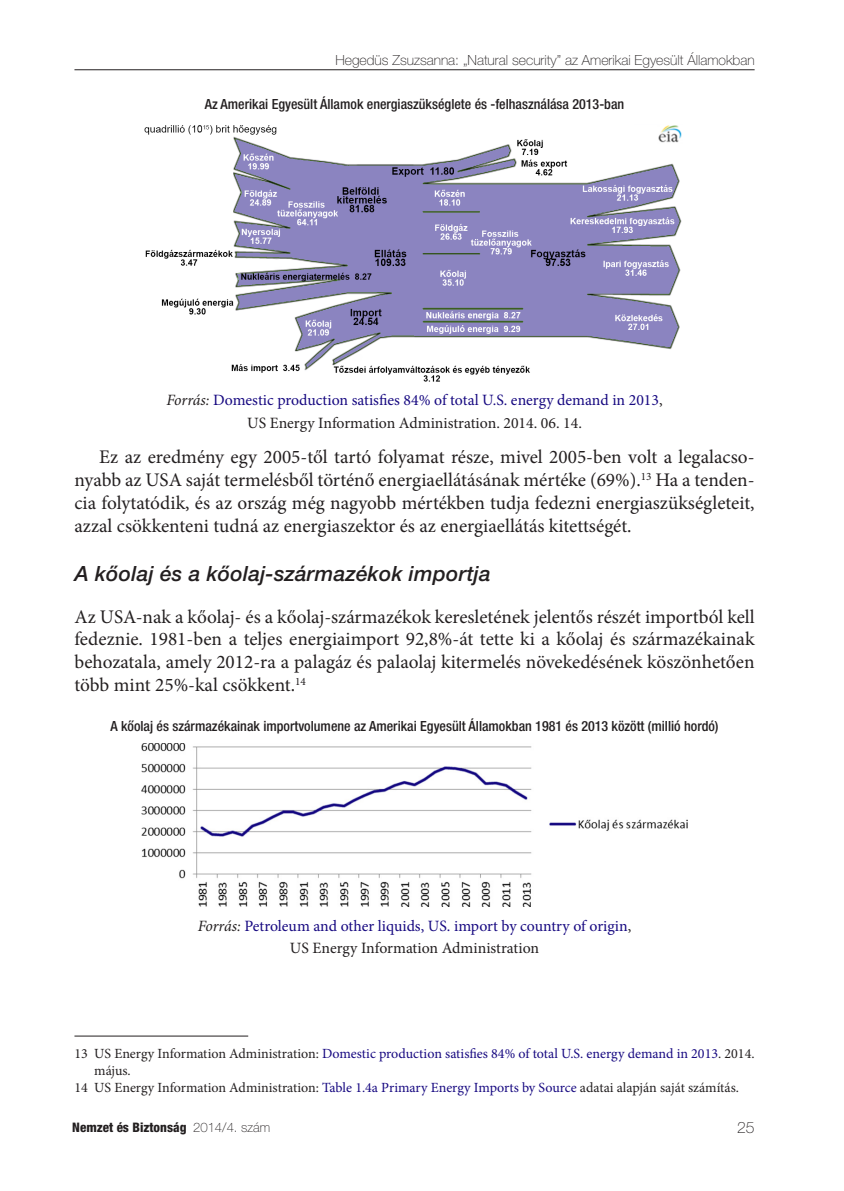
<style>
.page{position:relative;width:844px;height:1191px;background:#fff}
.page>*{position:absolute;margin:0;border:0;box-sizing:border-box;transform-origin:0 0}
.Címsor_2{font:italic 500 21px "Helvetica Neue LT Pro";letter-spacing:.01em;color:#231f20}
.Szöveg{font:19.25px/22.8px "Minion Pro";color:#231f20;text-align:justify}
.Szöveg_első_bekezdés{font:19.25px/22.8px "Minion Pro";color:#231f20;text-align:justify}
.képaláírás{font:15.75px/22.8px "Minion Pro";color:#170981;text-align:center}
.t1{font:100 15.75px "Helvetica Neue LT Pro";color:#231f20}
.képekhez{font:500 condensed 14px "Helvetica Neue LT Pro";color:#231f20}
.lábjegyzet{font:14px/16.8px "Minion Pro";color:#170981}
.lábjegyzet-2{font:14px "Minion Pro";color:#231f20}
.t2{font:100 14px "Helvetica Neue LT Pro";color:#231f20}
.t3{font:800 condensed 13.12px "Helvetica Neue LT Pro";color:#231f20}
.s1{font-style:italic;color:#231f20}
.s2{color:#231f20}
.s3{color:#170981}
.s4{font-weight:100;font-stretch:normal}
</style>
<div class="page">
<hr style="left:74px;top:69px;width:680px;height:1px;background:#231f20">
<img style="left:144px;top:125px;width:538px;height:257px">
<img style="left:141px;top:743px;width:546px;height:163px">
<hr style="left:74px;top:1035px;width:174px;height:1px;background:#231f20">
<p class="t2" style="left:335px;top:52px;width:420px">Hegedüs Zsuzsanna: „Natural security” az Amerikai Egyesült Államokban</p>
<p class="képekhez" style="left:205px;top:96px;width:421px">Az Amerikai Egyesült Államok energiaszükséglete és -felhasználása 2013-ban</p>
<p class="képaláírás" style="left:166px;top:389px;width:497px"><span class="s1">Forrás:</span> Domestic production satisfies 84% of total U.S. energy demand in 2013<span class="s2">,<br>US Energy Information Administration. 2014. 06. 14.</span></p>
<p class="Szöveg" style="left:74px;top:446px;width:681px;text-indent:25px">Ez az eredmény egy 2005-től tartó folyamat része, mivel 2005-ben volt a legalacso&shy;nyabb az USA saját termelésből történő energiaellátásának mértéke (69%).<sup>13</sup> Ha a tenden&shy;cia folytatódik, és az ország még nagyobb mértékben tudja fedezni energiaszükségleteit, azzal csökkenteni tudná az energiaszektor és az energiaellátás kitettségét.</p>
<p class="Címsor_2" style="left:74px;top:561px;width:418px">A kőolaj és a kőolaj-származékok importja</p>
<p class="Szöveg_első_bekezdés" style="left:74px;top:605px;width:681px">Az USA-nak a kőolaj- és a kőolaj-származékok keresletének jelentős részét importból kell fedeznie. 1981-ben a teljes energiaimport 92,8%-át tette ki a kőolaj és származékainak behozatala, amely 2012-ra a palagáz és palaolaj kitermelés növekedésének köszönhetően több mint 25%-kal csökkent.<sup>14</sup></p>
<p class="képekhez" style="left:110px;top:717px;width:609px">A kőolaj és származékainak importvolumene az Amerikai Egyesült Államokban 1981 és 2013 között (millió hordó)</p>
<p class="képaláírás" style="left:198px;top:914px;width:435px"><span class="s1">Forrás:</span> Petroleum and other liquids, US. import by country of origin<span class="s2">,<br>US Energy Information Administration</span></p>
<p class="lábjegyzet" style="left:94px;top:1045px;width:661px;text-indent:-20px"><span class="s2">13 US Energy Information Administration:</span> Domestic production satisfies 84% of total U.S. energy demand in 2013<span class="s2">. 2014. május.</span></p>
<p class="lábjegyzet-2" style="left:74px;top:1077px;width:666px">14 US Energy Information Administration: <span class="s3">Table 1.4a Primary Energy Imports by Source</span> adatai alapján saját számítás.</p>
<p class="t3" style="left:72px;top:1119px;width:199px">Nemzet és Biztonság <span class="s4">2014/4. szám</span></p>
<p class="t1" style="left:737px;top:1118px;width:19px">25</p>
</div>
